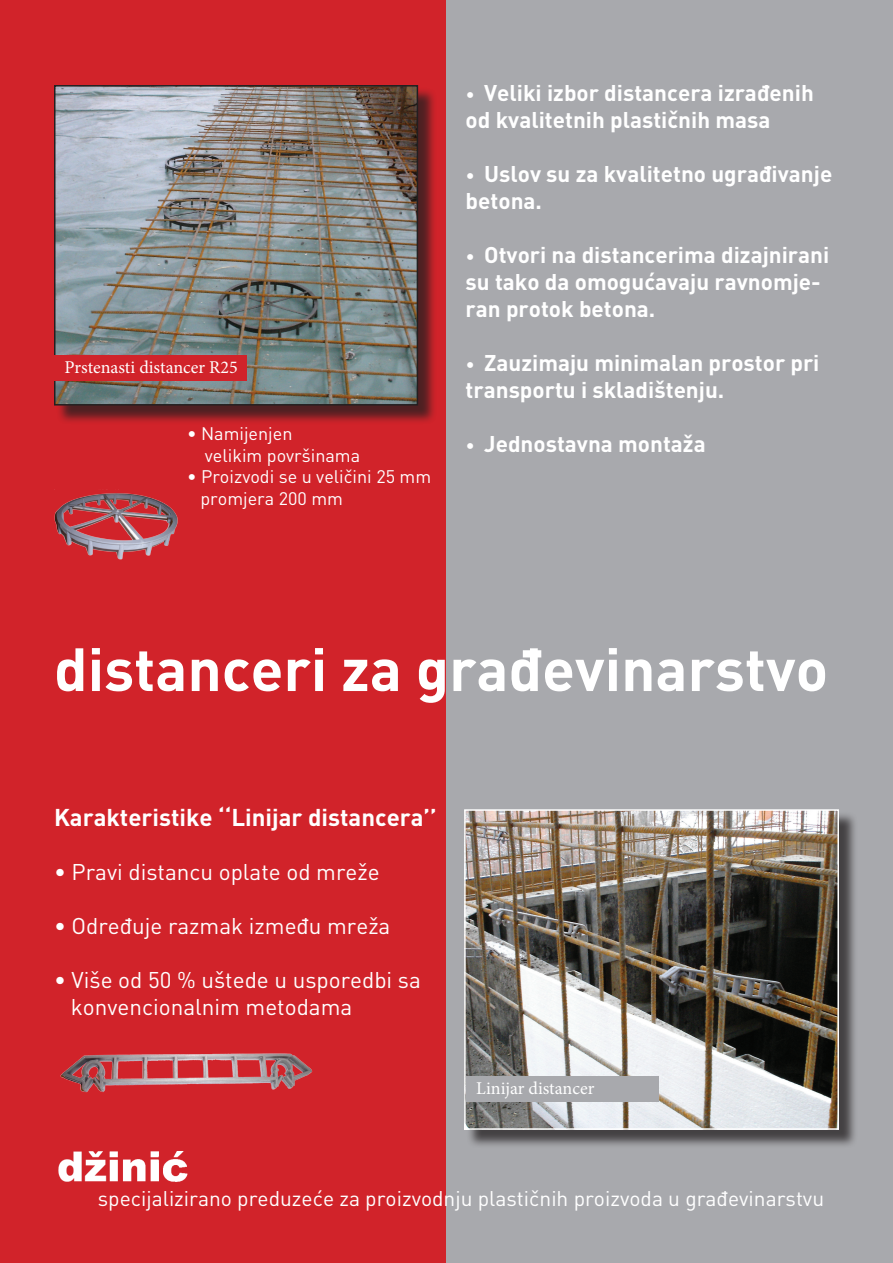
<style>
.page{position:relative;width:893px;height:1263px;background:#fff}
.page>*{position:absolute;margin:0;border:0;box-sizing:border-box;transform-origin:0 0}
.t1{font:700 60px "DIN";color:#fff}
.t2{font:700 24px "DIN";color:#fff}
.t3{font:700 22.5px/27px "DIN";color:#fff}
.t4{font:22.5px/27px "DIN";color:#fff}
.t5{font:21px "DIN";color:#fff}
.t6{font:18px/21.6px "DIN";color:#fff}
.t7{font:18px "Minion Pro";letter-spacing:-.005em;color:#fff}
.s1{font-weight:400;font-size:18px}
</style>
<div class="page">
<div style="left:0;top:0;width:446px;height:1263px;background:#d1232a"></div>
<div style="left:446px;top:0;width:447px;height:1263px;background:#a8a9ad"></div>
<div style="left:56px;top:87px;width:381px;height:337px;background:#231f20;opacity:.75"></div>
<img style="left:57px;top:88px;width:358px;height:314px">
<div style="left:54px;top:85px;width:364px;height:320px;border:2px solid #231f20"></div>
<div style="left:466px;top:811px;width:392px;height:337px;background:#231f20;opacity:.75"></div>
<img style="left:467px;top:812px;width:369px;height:315px">
<div style="left:464px;top:809px;width:375px;height:321px;border:2px solid #fff"></div>
<img style="left:58px;top:1151px;width:130px;height:31px">
<div style="left:54px;top:355px;width:193px;height:25px;background:#d1232a"></div>
<div style="left:466px;top:1076px;width:192px;height:26px;background:#a8a9ad"></div>
<img style="left:54px;top:489px;width:124px;height:71px">
<img style="left:60px;top:1053px;width:253px;height:40px">
<p class="t7" style="left:65px;top:355px;width:175px">Prstenasti distancer R25</p>
<p class="t6" style="left:205px;top:423px;width:157px;text-indent:-18px">• Namijenjen<br>velikim površinama</p>
<p class="t6" style="left:200px;top:466px;width:232px;text-indent:-13px">• Proizvodi se u veličini 25 mm promjera 200 mm</p>
<p class="t3" style="left:466px;top:78px;width:350px"><span class="s1">•</span> Veliki izbor distancera izrađenih od kvalitetnih plastičnih masa</p>
<p class="t3" style="left:466px;top:159px;width:368px"><span class="s1">•</span> Uslov su za kvalitetno ugrađivanje betona.</p>
<p class="t3" style="left:466px;top:240px;width:365px"><span class="s1">•</span> Otvori na distancerima dizajnirani su tako da omogućavaju ravnomje&shy;ran protok betona.</p>
<p class="t3" style="left:466px;top:348px;width:355px"><span class="s1">•</span> Zauzimaju minimalan prostor pri transportu i skladištenju.</p>
<p class="t3" style="left:466px;top:429px;width:242px"><span class="s1">•</span> Jednostavna montaža</p>
<h1 class="t1" style="left:54px;top:630px;width:776px">distanceri za građevinarstvo</h1>
<p class="t2" style="left:54px;top:802px;width:384px">Karakteristike ‘‘Linijar distancera’’</p>
<p class="t4" style="left:54px;top:858px;width:327px">• Pravi distancu oplate od mreže</p>
<p class="t4" style="left:54px;top:912px;width:338px">• Određuje razmak između mreža</p>
<p class="t4" style="left:71px;top:966px;width:352px;text-indent:-17px">• Više od 50 % uštede u usporedbi sa konvencionalnim metodama</p>
<p class="t7" style="left:476px;top:1076px;width:120px">Linijar distancer</p>
<p class="t5" style="left:98px;top:1186px;width:728px">specijalizirano preduzeće za proizvodnju plastičnih proizvoda u građevinarstvu</p>
</div>
